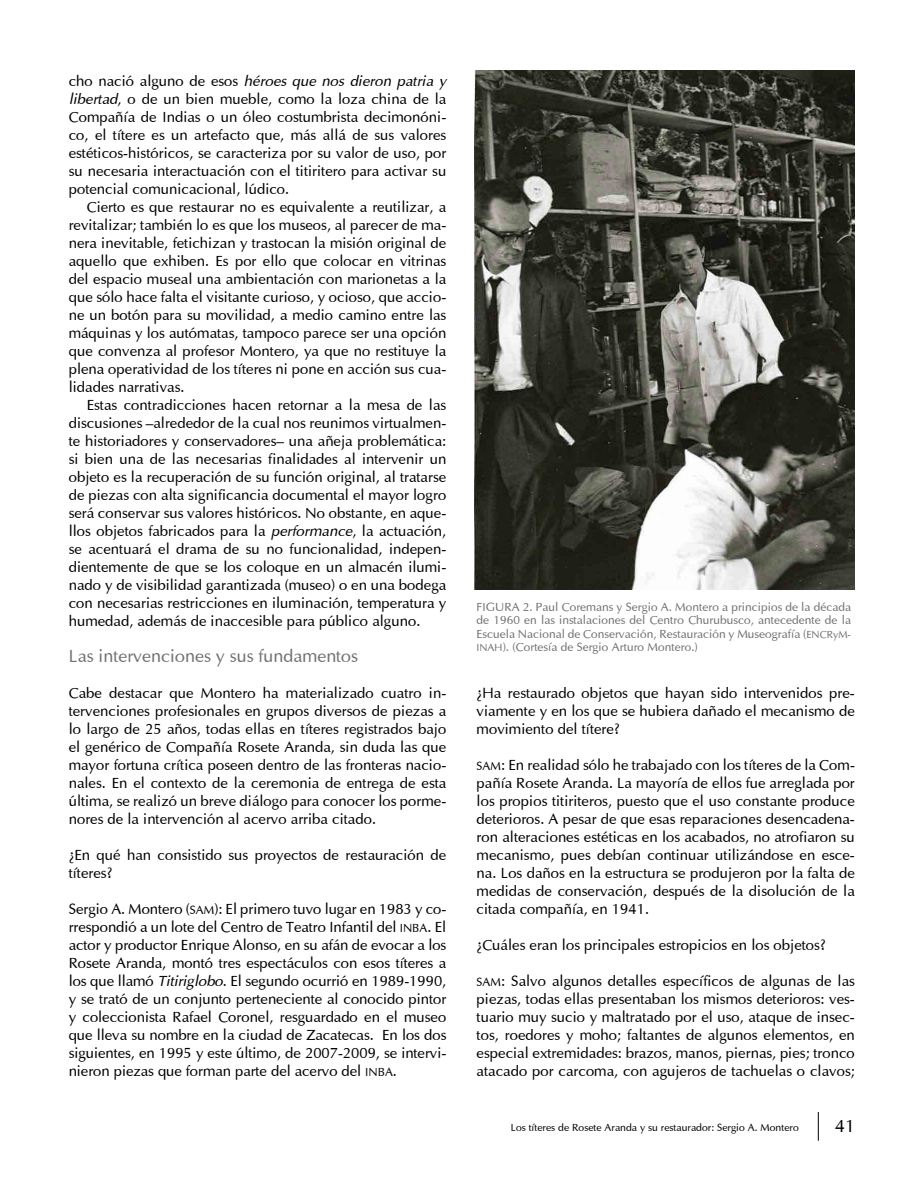
<style>
.page{position:relative;width:918px;height:1188px;background:#fff}
.page>*{position:absolute;margin:0;border:0;box-sizing:border-box;transform-origin:0 0}
.t1{font:18px "Optima";color:#707172}
.t2{font:18px "Optima";color:#000}
.t3{font:15px/18px "Optima";color:#000;text-align:justify}
.t4{font:12px/13.5px "Optima";color:#707172;text-align:justify}
.t5{font:10.5px "Optima";color:#000}
.s1{font-style:italic}
.s2{font-size:12px}
.s3{font-size:10.5px}
</style>
<div class="page">
<svg style="left:818px;top:1112px;width:1px;height:29px"></svg>
<img style="left:475px;top:70px;width:380px;height:520px">
<p class="t3" style="left:69px;top:71px;width:383px;text-align:left">c h o n a c i ó a l g u n o d e e so s <span class="s1">héroes que nos dieron patria y libertad</span>, o de un bien mueble, como la loza china de la Compañía de Indias o un óleo costumbrista decimonóni&shy;co, el títere es un artefacto que, más allá de sus valores estéticos-históricos, se caracteriza por su valor de uso, por su necesaria interactuación con el titiritero para activar su potencial comunicacional, lúdico.</p>
<p class="t3" style="left:69px;top:197px;width:379px;text-indent:18px">Cierto es que restaurar no es equivalente a reutilizar, a revitalizar; también lo es que los museos, al parecer de ma&shy;nera inevitable, fetichizan y trastocan la misión original de aquello que exhiben. Es por ello que colocar en vitrinas del espacio museal una ambientación con marionetas a la que sólo hace falta el visitante curioso, y ocioso, que accio&shy;ne un botón para su movilidad, a medio camino entre las máquinas y los autómatas, tampoco parece ser una opción que convenza al profesor Montero, ya que no restituye la plena operatividad de los títeres ni pone en acción sus cua&shy;lidades narrativas.</p>
<p class="t3" style="left:69px;top:395px;width:379px;text-indent:18px">Estas contradicciones hacen retornar a la mesa de las discusiones –alrededor de la cual nos reunimos virtualmen&shy;te historiadores y conservadores– una añeja problemática: si bien una de las necesarias finalidades al intervenir un objeto es la recuperación de su función original, al tratarse de piezas con alta significancia documental el mayor logro será conservar sus valores históricos. No obstante, en aque&shy;llos objetos fabricados para la <span class="s1">performance</span>, la actuación, se acentuará el drama de su no funcionalidad, indepen&shy;dientemente de que se los coloque en un almacén ilumi&shy;nado y de visibilidad garantizada (museo) o en una bodega con necesarias restricciones en iluminación, temperatura y humedad, además de inaccesible para público alguno.</p>
<p class="t1" style="left:69px;top:644px;width:291px">Las intervenciones y sus fundamentos</p>
<p class="t3" style="left:69px;top:683px;width:379px">Cabe destacar que Montero ha materializado cuatro in&shy;tervenciones profesionales en grupos diversos de piezas a lo largo de 25 años, todas ellas en títeres registrados bajo el genérico de Compañía Rosete Aranda, sin duda las que mayor fortuna crítica poseen dentro de las fronteras nacio&shy;nales. En el contexto de la ceremonia de entrega de esta última, se realizó un breve diálogo para conocer los porme&shy;nores de la intervención al acervo arriba citado.</p>
<p class="t3" style="left:69px;top:845px;width:379px">¿En qué han consistido sus proyectos de restauración de títeres?</p>
<p class="t3" style="left:69px;top:899px;width:379px">Sergio A. Montero (<span class="s2">SAM</span>): El primero tuvo lugar en 1983 y co&shy;rrespondió a un lote del Centro de Teatro Infantil del <span class="s2">INBA</span>. El actor y productor Enrique Alonso, en su afán de evocar a los Rosete Aranda, montó tres espectáculos con esos títeres a los que llamó <span class="s1">Titiriglobo</span>. El segundo ocurrió en 1989-1990, y se trató de un conjunto perteneciente al conocido pintor y coleccionista Rafael Coronel, resguardado en el museo que lleva su nombre en la ciudad de Zacatecas. En los dos siguientes, en 1995 y este último, de 2007-2009, se intervi&shy;nieron piezas que forman parte del acervo del <span class="s2">INBA</span>.</p>
<p class="t4" style="left:477px;top:600px;width:376px">FIGURA 2. Paul Coremans y Sergio A. Montero a principios de la década de 1960 en las instalaciones del Centro Churubusco, antecedente de la Escuela Nacional de Conservación, Restauración y Museografía (<span class="s3">ENCRyM-INAH</span>). (Cortesía de Sergio Arturo Montero.)</p>
<p class="t3" style="left:477px;top:683px;width:380px">¿Ha restaurado objetos que hayan sido intervenidos pre&shy;viamente y en los que se hubiera dañado el mecanismo de movimiento del títere?</p>
<p class="t3" style="left:477px;top:755px;width:380px"><span class="s2">SAM</span>: En realidad sólo he trabajado con los títeres de la Com&shy;pañía Rosete Aranda. La mayoría de ellos fue arreglada por los propios titiriteros, puesto que el uso constante produce deterioros. A pesar de que esas reparaciones desencadena&shy;ron alteraciones estéticas en los acabados, no atrofiaron su mecanismo, pues debían continuar utilizándose en esce&shy;na. Los daños en la estructura se produjeron por la falta de medidas de conservación, después de la disolución de la citada compañía, en 1941.</p>
<p class="t3" style="left:477px;top:935px;width:351px">¿Cuáles eran los principales estropicios en los objetos?</p>
<p class="t3" style="left:477px;top:971px;width:380px"><span class="s2">SAM</span>: Salvo algunos detalles específicos de algunas de las piezas, todas ellas presentaban los mismos deterioros: ves&shy;tuario muy sucio y maltratado por el uso, ataque de insec&shy;tos, roedores y moho; faltantes de algunos elementos, en especial extremidades: brazos, manos, piernas, pies; tronco atacado por carcoma, con agujeros de tachuelas o clavos;</p>
<p class="t5" style="left:511px;top:1121px;width:290px">Los títeres de Rosete Aranda y su restaurador: Sergio A. Montero</p>
<p class="t2" style="left:835px;top:1115px;width:21px">41</p>
</div>
